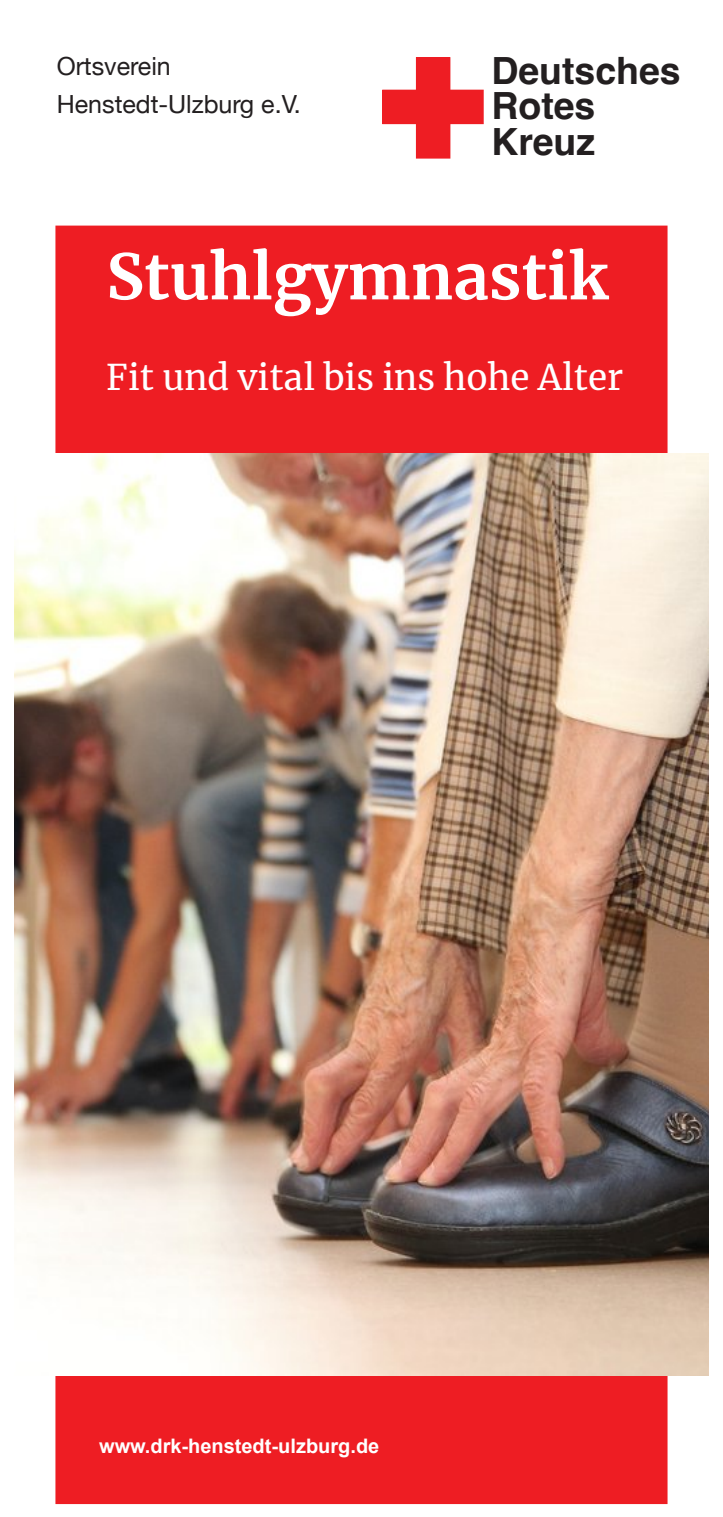
<style>
.page{position:relative;width:723px;height:1517px;background:#fff}
.page>*{position:absolute;margin:0;border:0;box-sizing:border-box;transform-origin:0 0}
.t1{font:700 62.5px "Merriweather";color:#fff}
.t2{font:700 37.5px/35.8px "Helvetica";color:#231f20}
.t3{font:35px "Merriweather";color:#fff}
.t4{font:25px/37.5px "Helvetica Neue";color:#231f20}
.t5{font:700 20px "Arial";color:#fff}
</style>
<div class="page">
<div style="left:57px;top:227px;width:609px;height:1275px;background:#ee1d23"></div>
<div style="left:416px;top:58px;width:34px;height:100px;background:#ee1d23"></div>
<div style="left:383px;top:90px;width:100px;height:34px;background:#ee1d23"></div>
<img style="left:14px;top:454px;width:695px;height:921px">
<p class="t4" style="left:57px;top:47px;width:245px">Ortsverein<br>Henstedt-Ulzburg e.V.</p>
<h2 class="t2" style="left:491px;top:56px;width:191px">Deutsches<br>Rotes<br>Kreuz</h2>
<h1 class="t1" style="left:106px;top:238px;width:503px">Stuhlgymnastik</h1>
<h3 class="t3" style="left:106px;top:356px;width:518px">Fit und vital bis ins hohe Alter</h3>
<p class="t5" style="left:99px;top:1435px;width:282px">www.drk-henstedt-ulzburg.de</p>
</div>
